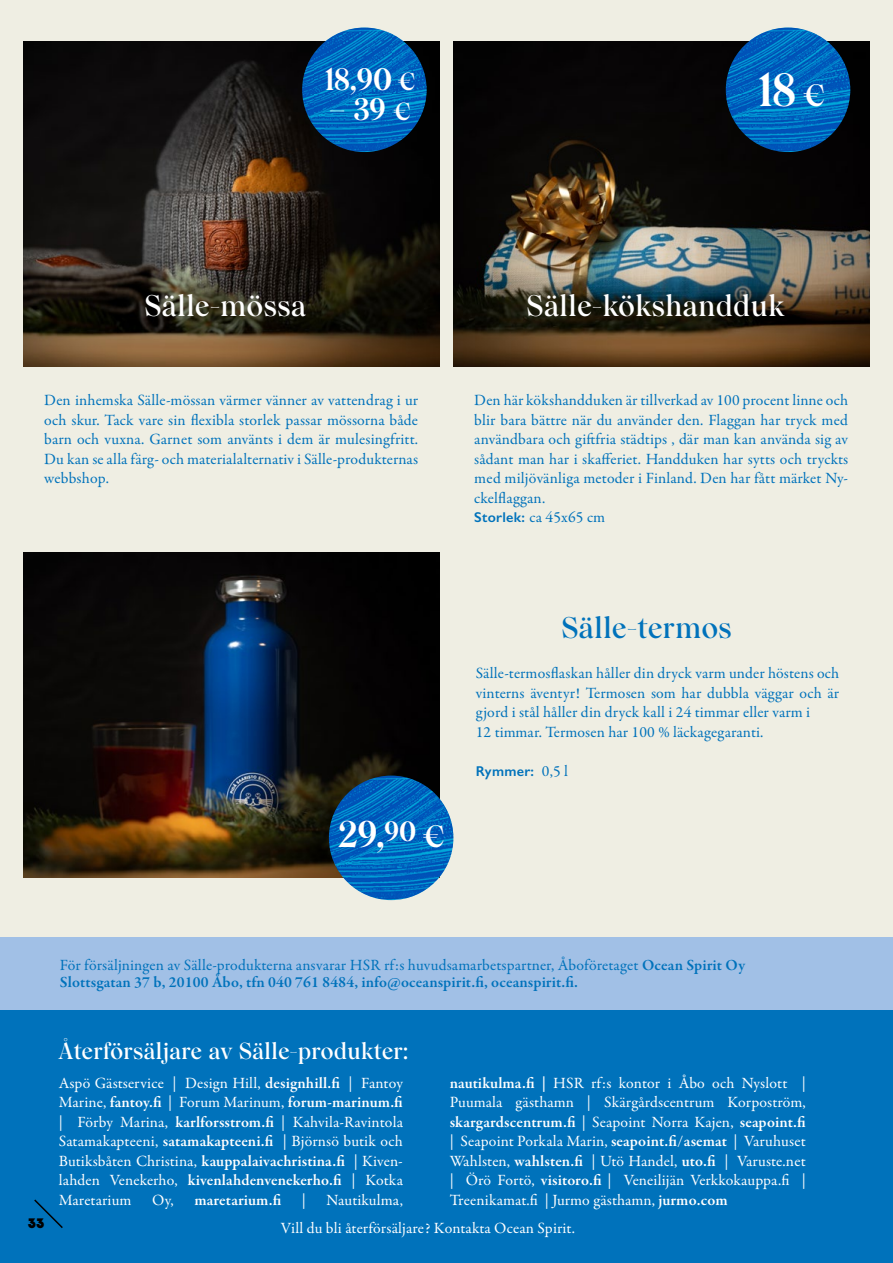
<style>
.page{position:relative;width:893px;height:1263px;background:#fff}
.page>*{position:absolute;margin:0;border:0;box-sizing:border-box;transform-origin:0 0}
.t1{font:700 45px "Wulkan Display";color:#fff}
.t2{font:700 36px "Wulkan Display";color:#fff}
.t3{font:700 30px "Wulkan Display";color:#fff}
.t4{font:600 28.95px "Wulkan Display";letter-spacing:.02em;color:#fff}
.t5{font:600 28.95px "Wulkan Display";letter-spacing:.02em;color:#0072bb}
.t6{font:600 22.5px "Wulkan Display";letter-spacing:.02em;color:#fff}
.t7{font:15.75px/19.5px "Garamond Premr Pro";letter-spacing:.01em;color:#0072bb}
.t8{font:15.75px/19.5px "Garamond Premr Pro";letter-spacing:.005em;color:#fff;text-align:justify}
.t9{font:600 15.75px/16.5px "Garamond Premr Pro";letter-spacing:.01em;color:#0072bb}
.t10{font:600 15.75px "Garamond Premr Pro";letter-spacing:.01em;color:#fff}
.t11{font:600 14.25px "Gill Sans";letter-spacing:.02em;color:#0072bb}
.t12{font:900 13.5px "Serif Gothic Std";color:#000}
.s1{font-size:24px}
.s2{font-size:30px}
.s3{font-family:"Gill Sans";font-weight:600;font-size:14.25px}
.s4{font-family:"Garamond Premr Pro";font-weight:400;font-size:15.75px}
.s5{font-weight:400}
.s6{font-weight:600}
</style>
<div class="page">
<div style="left:0;top:0;width:893px;height:984px;background:#efeee3"></div>
<div style="left:0;top:999px;width:893px;height:264px;background:#0072bb"></div>
<div style="left:0;top:937px;width:893px;height:73px;background:#a1c0e6"></div>
<img style="left:23px;top:42px;width:417px;height:325px">
<img style="left:302px;top:28px;width:125px;height:124px">
<img style="left:453px;top:42px;width:417px;height:325px">
<img style="left:726px;top:28px;width:124px;height:124px">
<img style="left:23px;top:552px;width:417px;height:325px">
<img style="left:329px;top:776px;width:124px;height:124px">
<svg style="left:34px;top:1199px;width:29px;height:29px"></svg>
<h3 class="t3" style="left:325px;top:61px;width:92px">18,90 <span class="s1">€</span></h3>
<h3 class="t3" style="left:329px;top:91px;width:82px">– 39 <span class="s1">€</span></h3>
<h1 class="t1" style="left:758px;top:63px;width:68px">18 <span class="s2">€</span></h1>
<h3 class="t4" style="left:145px;top:288px;width:163px">Sälle-mössa</h3>
<p class="t7" style="left:44px;top:391px;width:375px;text-align:justify">Den inhemska Sälle-mössan värmer vänner av vattendrag i ur och skur. Tack vare sin flexibla storlek passar mössorna både barn och vuxna. Garnet som använts i dem är mulesingfritt.<br>Du kan se alla färg- och materialalternativ i Sälle-produkternas webbshop.</p>
<h3 class="t4" style="left:527px;top:288px;width:259px">Sälle-kökshandduk</h3>
<p class="t7" style="left:474px;top:391px;width:375px">Den här kökshandduken är tillverkad av 100 procent linne och blir bara bättre när du använder den. Flaggan har tryck med användbara och giftfria städtips , där man kan använda sig av sådant man har i skafferiet. Handduken har sytts och tryckts med miljövänliga metoder i Finland. Den har fått märket Ny&shy;ckelflaggan.<br><span class="s3">Storlek:</span> ca 45x65 cm</p>
<h2 class="t2" style="left:339px;top:813px;width:107px">29,<sup>90</sup> <span class="s2">€</span></h2>
<h3 class="t5" style="left:562px;top:611px;width:171px">Sälle-termos</h3>
<p class="t7" style="left:476px;top:664px;width:365px">Sälle-termosflaskan håller din dryck varm under höstens och vinterns äventyr! Termosen som har dubbla väggar och är gjord i stål håller din dryck kall i 24 timmar eller varm i<br>12 timmar. Termosen har 100 % läckagegaranti.</p>
<p class="t11" style="left:476px;top:762px;width:94px">Rymmer: <span class="s4">0,5 l</span></p>
<p class="t9" style="left:60px;top:957px;width:687px"><span class="s5">För försäljningen av Sälle-produkterna ansvarar HSR rf:s huvudsamarbetspartner, Åboföretaget</span> Ocean Spirit Oy<br>Slottsgatan 37 b, 20100 Åbo, tfn 040 761 8484, info@oceanspirit.fi, oceanspirit.fi.</p>
<p class="t12" style="left:28px;top:1214px;width:18px">33</p>
<h3 class="t6" style="left:59px;top:1037px;width:351px">Återförsäljare av Sälle-produkter:</h3>
<p class="t8" style="left:450px;top:1073px;width:358px"><span class="s6">nautikulma.fi |</span> HSR rf:s kontor i Åbo och Nyslott | Puumala gästhamn | Skärgårdscentrum Korpoström, <span class="s6">skargardscentrum.fi</span> | Seapoint Norra Kajen, <span class="s6">seapoint.fi </span>| Seapoint Porkala Marin, <span class="s6">seapoint.fi/asemat</span> | Varuhuset Wahlsten, <span class="s6">wahlsten.fi</span> | Utö Handel, <span class="s6">uto.fi</span> | Varuste.net | Örö Fortö, <span class="s6">visitoro.fi</span> | Veneilijän Verkkokauppa.fi | Treenikamat.fi | Jurmo gästhamn, <span class="s6">jurmo.com</span></p>
<p class="t8" style="left:281px;top:1219px;width:296px">Vill du bli återförsäljare? Kontakta Ocean Spirit.</p>
<p class="t8" style="left:59px;top:1073px;width:346px">Aspö Gästservice | Design Hill, <span class="s6">designhill.fi</span> | Fantoy Marine, <span class="s6">fantoy.fi</span> | Forum Marinum, <span class="s6">forum-marinum.fi </span>| Förby Marina, <span class="s6">karlforsstrom.fi</span> | Kahvila-Ravintola Satamakapteeni, <span class="s6">satamakapteeni.fi</span> | Björnsö butik och Butiksbåten Christina, <span class="s6">kauppalaivachristina.fi</span> | Kiven&shy;lahden Venekerho, <span class="s6">kivenlahdenvenekerho.fi</span> | Kotka Maretarium</p>
<p class="t8" style="left:152px;top:1190px;width:23px">Oy,</p>
<p class="t10" style="left:194px;top:1190px;width:88px">maretarium.fi</p>
<p class="t8" style="left:302px;top:1190px;width:6px">|</p>
<p class="t8" style="left:327px;top:1190px;width:78px">Nautikulma,</p>
</div>
